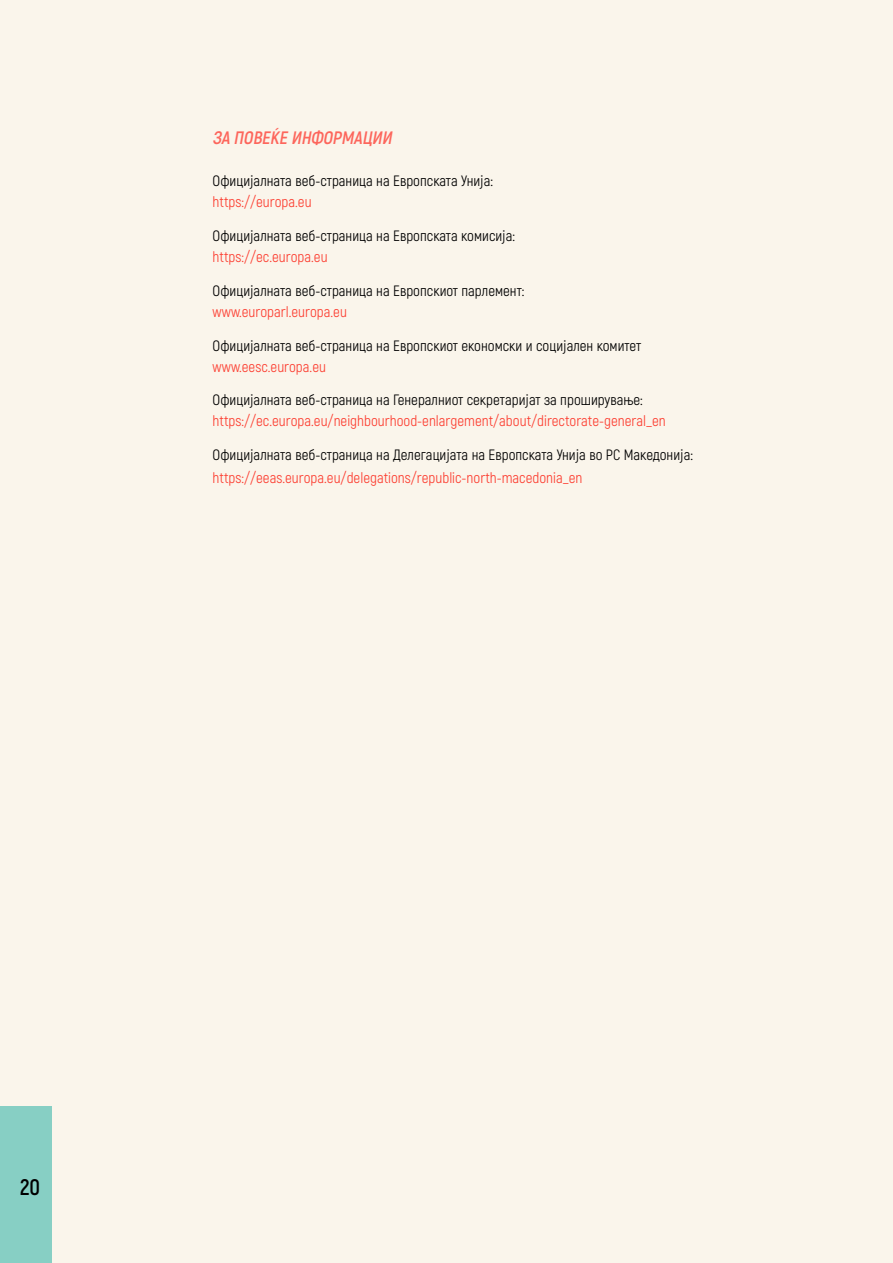
<style>
.page{position:relative;width:893px;height:1263px;background:#faf5eb}
.page>*{position:absolute;margin:0;border:0;box-sizing:border-box;transform-origin:0 0}
.t1{font:700 22.5px "Akrobat";color:#000}
.t2{font:italic 700 18px "Akrobat";color:#fd665c}
.t3{font:15px "Akrobat";color:#000}
.t4{font:15px "Akrobat";color:#fc4033}
</style>
<div class="page">
<div style="left:0;top:1106px;width:51px;height:157px;background:#87cfc4"></div>
<p class="t2" style="left:213px;top:127px;width:185px">ЗА ПОВЕЌЕ ИНФОРМАЦИИ</p>
<p class="t3" style="left:213px;top:172px;width:282px">Официјалната веб-страница на Европската Унија:</p>
<p class="t4" style="left:213px;top:193px;width:101px">https://europa.eu</p>
<p class="t3" style="left:213px;top:227px;width:304px">Официјалната веб-страница на Европската комисија:</p>
<p class="t4" style="left:213px;top:248px;width:116px">https://ec.europa.eu</p>
<p class="t3" style="left:213px;top:282px;width:313px">Официјалната веб-страница на Европскиот парлемент:</p>
<p class="t4" style="left:213px;top:303px;width:136px">www.europarl.europa.eu</p>
<p class="t3" style="left:213px;top:336px;width:430px">Официјалната веб-страница на Европскиот економски и социјален комитет</p>
<p class="t4" style="left:213px;top:357px;width:115px">www.eesc.europa.eu</p>
<p class="t3" style="left:213px;top:391px;width:432px">Официјалната веб-страница на Генералниот секретаријат за проширување:</p>
<p class="t4" style="left:213px;top:412px;width:455px">https://ec.europa.eu/neighbourhood-enlargement/about/directorate-general_en</p>
<p class="t3" style="left:213px;top:446px;width:482px">Официјалната веб-страница на Делегацијата на Европската Унија во РС Македонија:</p>
<p class="t4" style="left:213px;top:468px;width:371px">https://eeas.europa.eu/delegations/republic-north-macedonia_en</p>
<h1 class="t1" style="left:20px;top:1173px;width:22px">20</h1>
</div>
